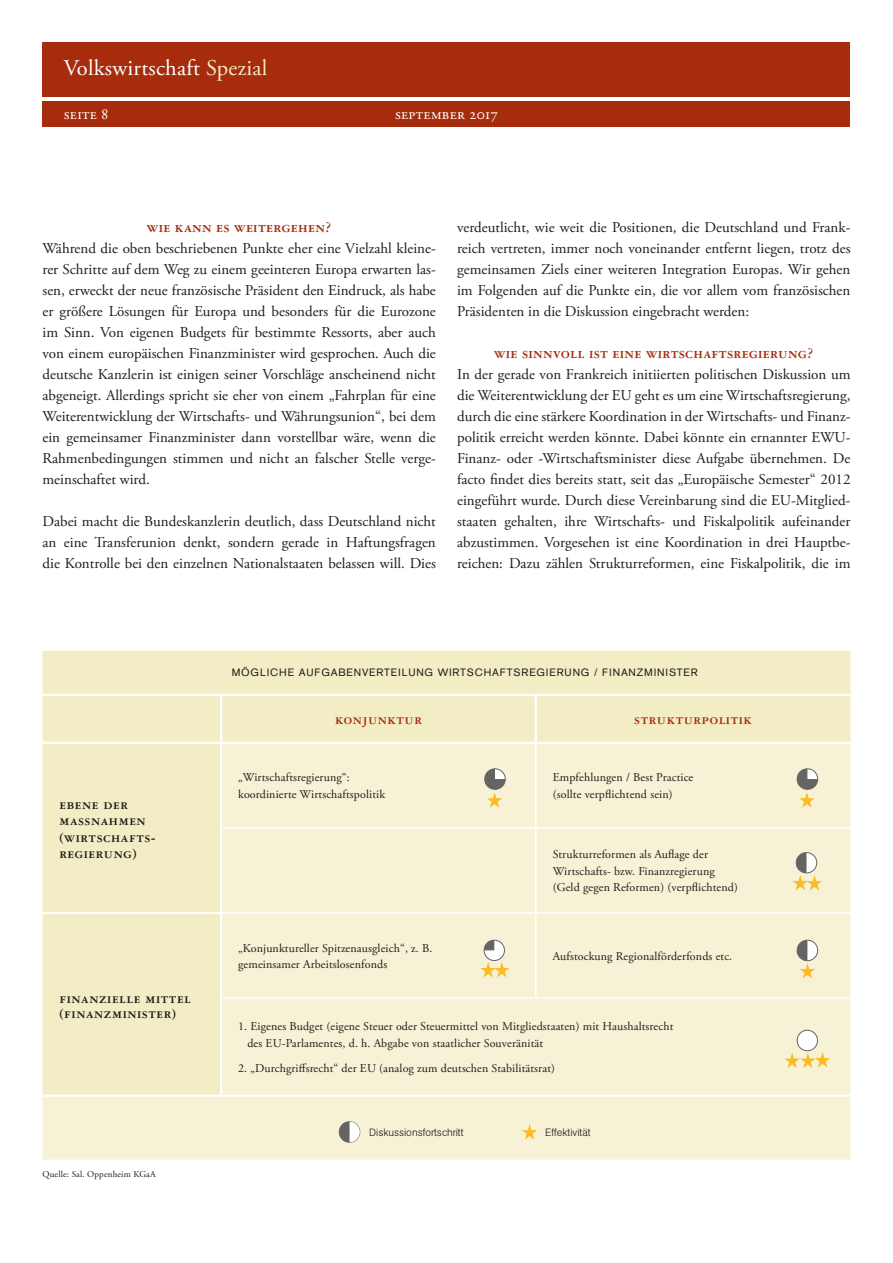
<style>
.page{position:relative;width:893px;height:1263px;background:#fff}
.page>*{position:absolute;margin:0;border:0;box-sizing:border-box;transform-origin:0 0}
.t1{font:22.5px "Adobe Garamond Pro";letter-spacing:.01em;color:#fff}
.t2{font:15.75px "Garamond Three Bold SC";letter-spacing:.02em;color:#a62c0d}
.t3{font:15.75px "Adobe Garamond Regular SC";letter-spacing:.02em;color:#fff}
.t4{font:15px/21px "Adobe Garamond Pro";color:#1d1d1b;text-align:justify}
.t5{font:15px/16.5px "Garamond Three Bold SC";letter-spacing:.04em;color:#1d1d1b}
.t6{font:15px "Garamond Three Bold SC";letter-spacing:.04em;color:#a62c0d}
.t7{font:12px/16.5px "Adobe Garamond Pro";letter-spacing:.01em;color:#1d1d1b}
.t8{font:10.5px "Akzidenz Grotesk";letter-spacing:.08em;color:#1d1d1b}
.t9{font:300 10.5px "AG Buch BQ";color:#1d1d1b}
.t10{font:9px "Adobe Garamond Pro";letter-spacing:.02em;color:#1d1d1b}
.s1{color:#f3edc5}
</style>
<div class="page">
<div style="left:43px;top:101px;width:807px;height:26px;background:#a62c0d"></div>
<div style="left:43px;top:43px;width:807px;height:54px;background:#a62c0d"></div>
<div style="left:43px;top:651px;width:807px;height:91px;background:#f3edc5"></div>
<svg style="left:43px;top:744px;width:807px;height:415px;background:#f6f1d1"></svg>
<hr style="left:535px;top:696px;width:2px;height:46px;background:#fff">
<hr style="left:220px;top:696px;width:2px;height:46px;background:#fff">
<hr style="left:220px;top:744px;width:2px;height:84px;background:#fff">
<hr style="left:220px;top:828px;width:2px;height:84px;background:#fff">
<hr style="left:43px;top:912px;width:179px;height:2px;background:#fff">
<hr style="left:220px;top:914px;width:2px;height:84px;background:#fff">
<hr style="left:220px;top:998px;width:2px;height:97px;background:#fff">
<hr style="left:535px;top:744px;width:1px;height:83px;background:#fff">
<hr style="left:222px;top:827px;width:314px;height:2px;background:#fff">
<hr style="left:536px;top:827px;width:314px;height:2px;background:#fff">
<hr style="left:535px;top:829px;width:1px;height:83px;background:#fff">
<hr style="left:222px;top:912px;width:314px;height:2px;background:#fff">
<hr style="left:536px;top:912px;width:314px;height:2px;background:#fff">
<hr style="left:535px;top:914px;width:1px;height:83px;background:#fff">
<hr style="left:222px;top:997px;width:314px;height:2px;background:#fff">
<hr style="left:536px;top:997px;width:314px;height:2px;background:#fff">
<hr style="left:43px;top:1095px;width:178px;height:2px;background:#fff">
<hr style="left:221px;top:1095px;width:315px;height:2px;background:#fff">
<hr style="left:536px;top:1095px;width:314px;height:2px;background:#fff">
<hr style="left:43px;top:694px;width:178px;height:2px;background:#fff">
<hr style="left:221px;top:694px;width:315px;height:2px;background:#fff">
<hr style="left:536px;top:694px;width:314px;height:2px;background:#fff">
<svg style="left:484px;top:768px;width:22px;height:40px"></svg>
<svg style="left:797px;top:768px;width:21px;height:40px"></svg>
<svg style="left:793px;top:852px;width:29px;height:38px"></svg>
<svg style="left:480px;top:940px;width:29px;height:37px"></svg>
<svg style="left:797px;top:940px;width:21px;height:38px"></svg>
<svg style="left:784px;top:1030px;width:46px;height:38px"></svg>
<svg style="left:339px;top:1121px;width:21px;height:21px"></svg>
<svg style="left:522px;top:1124px;width:15px;height:15px"></svg>
<h1 class="t1" style="left:64px;top:54px;width:205px">Volkswirtschaft <span class="s1">Spezial</span></h1>
<p class="t3" style="left:64px;top:106px;width:46px">seite 8</p>
<p class="t3" style="left:395px;top:106px;width:104px">september 2017</p>
<p class="t2" style="left:147px;top:218px;width:186px">wie kann es weitergehen?</p>
<p class="t4" style="left:43px;top:238px;width:395px">Während die oben beschriebenen Punkte eher eine Vielzahl kleine&shy;rer Schritte auf dem Weg zu einem geeinteren Europa erwarten las&shy;sen, erweckt der neue französische Präsident den Eindruck, als habe er größere Lösungen für Europa und besonders für die Eurozone im Sinn. Von eigenen Budgets für bestimmte Ressorts, aber auch von einem europäischen Finanzminister wird gesprochen. Auch die deutsche Kanzlerin ist einigen seiner Vorschläge anscheinend nicht abgeneigt. Allerdings spricht sie eher von einem „Fahrplan für eine Weiterentwicklung der Wirtschafts- und Währungsunion“, bei dem ein gemeinsamer Finanzminister dann vorstellbar wäre, wenn die Rahmenbedingungen stimmen und nicht an falscher Stelle verge&shy;meinschaftet wird.</p>
<p class="t4" style="left:43px;top:511px;width:395px">Dabei macht die Bundeskanzlerin deutlich, dass Deutschland nicht an eine Transferunion denkt, sondern gerade in Haftungsfragen die Kontrolle bei den einzelnen Nationalstaaten belassen will. Dies</p>
<p class="t4" style="left:457px;top:217px;width:395px">verdeutlicht, wie weit die Positionen, die Deutschland und Frank&shy;reich vertreten, immer noch voneinander entfernt liegen, trotz des gemeinsamen Ziels einer weiteren Integration Europas. Wir gehen im Folgenden auf die Punkte ein, die vor allem vom französischen Präsidenten in die Diskussion eingebracht werden:</p>
<p class="t2" style="left:494px;top:344px;width:321px">wie sinnvoll ist eine wirtschaftsregierung?</p>
<p class="t4" style="left:457px;top:364px;width:395px">In der gerade von Frankreich initiierten politischen Diskussion um die Weiterentwicklung der EU geht es um eine Wirtschaftsregierung, durch die eine stärkere Koordination in der Wirtschafts- und Finanz&shy;politik erreicht werden könnte. Dabei könnte ein ernannter EWU-Finanz- oder -Wirtschaftsminister diese Aufgabe übernehmen. De facto findet dies bereits statt, seit das „Europäische Semester“ 2012 eingeführt wurde. Durch diese Vereinbarung sind die EU-Mitglied&shy;staaten gehalten, ihre Wirtschafts- und Fiskalpolitik aufeinander abzustimmen. Vorgesehen ist eine Koordination in drei Hauptbe&shy;reichen: Dazu zählen Strukturreformen, eine Fiskalpolitik, die im</p>
<p class="t8" style="left:232px;top:666px;width:468px">MÖGLICHE AUFGABENVERTEILUNG WIRTSCHAFTSREGIERUNG / FINANZMINISTER</p>
<p class="t5" style="left:60px;top:796px;width:98px">ebene der massnahmen (wirtschafts&shy;regierung)</p>
<p class="t5" style="left:60px;top:990px;width:133px;line-height:15px">finanzielle mittel (finanzminister)</p>
<p class="t10" style="left:43px;top:1168px;width:115px">Quelle: Sal. Oppenheim KGaA</p>
<p class="t6" style="left:335px;top:711px;width:88px">konjunktur</p>
<p class="t6" style="left:634px;top:711px;width:119px">strukturpolitik</p>
<p class="t7" style="left:238px;top:770px;width:149px">„Wirtschaftsregierung“: koordinierte Wirtschaftspolitik</p>
<p class="t7" style="left:553px;top:770px;width:142px">Empfehlungen / Best Practice (sollte verpflichtend sein)</p>
<p class="t7" style="left:553px;top:847px;width:187px">Strukturreformen als Auflage der<br>Wirtschafts- bzw. Finanzregierung (Geld gegen Reformen) (verpflichtend)</p>
<p class="t7" style="left:238px;top:940px;width:196px">„Konjunktureller Spitzenausgleich“, z. B. gemeinsamer Arbeitslosenfonds</p>
<p class="t7" style="left:553px;top:948px;width:181px">Aufstockung Regionalförderfonds etc.</p>
<p class="t7" style="left:247px;top:1019px;width:427px;text-indent:-9px">1. Eigenes Budget (eigene Steuer oder Steuermittel von Mitgliedstaaten) mit Haushaltsrecht des EU-Parlamentes, d. h. Abgabe von staatlicher Souveränität</p>
<p class="t7" style="left:238px;top:1060px;width:318px">2. „Durchgriffsrecht“ der EU (analog zum deutschen Stabilitätsrat)</p>
<p class="t9" style="left:369px;top:1126px;width:96px">Diskussionsfortschritt</p>
<p class="t9" style="left:545px;top:1126px;width:47px">Effektivität</p>
</div>
